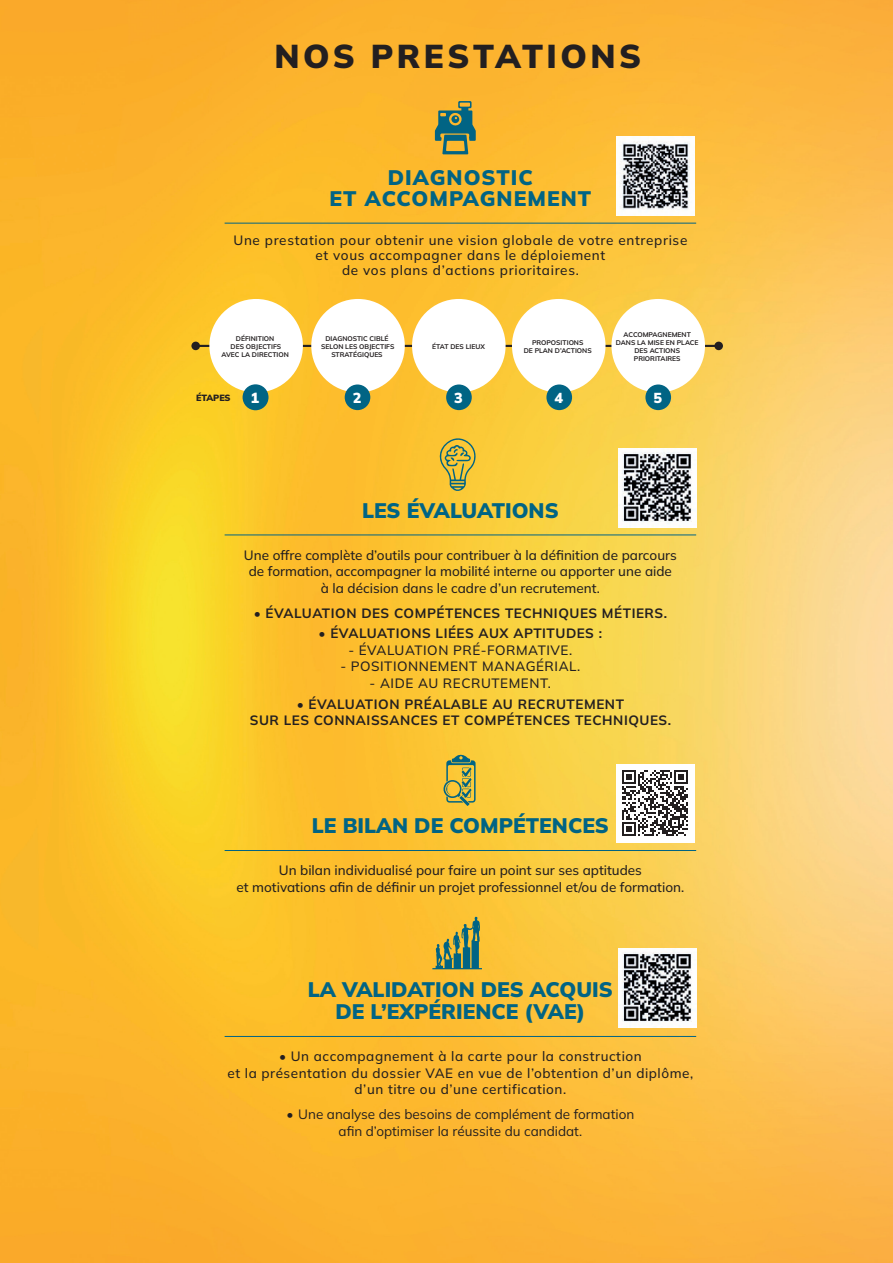
<style>
.page{position:relative;width:893px;height:1263px;background:#fff}
.page>*{position:absolute;margin:0;border:0;box-sizing:border-box;transform-origin:0 0}
.t1{font:900 33px "Mulish";letter-spacing:.105em;color:#231f20}
.t2{font:900 21px "Mulish";color:#016484}
.t3{font:900 21px "Mulish";letter-spacing:.05em;color:#016484}
.t4{font:900 14.7px "Mulish";color:#fff}
.t5{font:900 14.4px "Mulish";color:#fff}
.t6{font:500 13.5px "Mulish";letter-spacing:.035em;color:#231f20}
.t7{font:500 13.5px "Mulish";color:#231f20}
.t8{font:700 13.5px "Mulish";letter-spacing:.04em;color:#231f20}
.t9{font:13.5px "Mulish";color:#231f20}
.t10{font:900 9px "Mulish";letter-spacing:-.01em;color:#231f20}
.t11{font:700 6.75px/8.1px "Mulish";color:#231f20;text-align:center}
.s1{font-weight:500}
</style>
<div class="page">
<img style="left:0;top:0;width:893px;height:1263px">
<hr style="left:225px;top:223px;width:471px;height:1px;background:#016484">
<hr style="left:225px;top:535px;width:471px;height:1px;background:#016484">
<hr style="left:225px;top:850px;width:471px;height:1px;background:#016484">
<hr style="left:225px;top:1036px;width:471px;height:1px;background:#016484">
<hr style="left:196px;top:345px;width:523px;height:2px;background:#231f20">
<div style="left:714px;top:342px;width:9px;height:8px;background:#231f20;border-radius:50%"></div>
<div style="left:191px;top:342px;width:9px;height:8px;background:#231f20;border-radius:50%"></div>
<div style="left:209px;top:299px;width:94px;height:93px;background:#fff;border-radius:50%"></div>
<div style="left:243px;top:384px;width:25px;height:26px;background:#016484;border-radius:50%"></div>
<div style="left:512px;top:299px;width:93px;height:93px;background:#fff;border-radius:50%"></div>
<div style="left:546px;top:384px;width:26px;height:26px;background:#016484;border-radius:50%"></div>
<div style="left:311px;top:299px;width:94px;height:93px;background:#fff;border-radius:50%"></div>
<div style="left:345px;top:384px;width:25px;height:26px;background:#016484;border-radius:50%"></div>
<div style="left:611px;top:299px;width:94px;height:93px;background:#fff;border-radius:50%"></div>
<div style="left:645px;top:384px;width:26px;height:26px;background:#016484;border-radius:50%"></div>
<div style="left:412px;top:299px;width:94px;height:93px;background:#fff;border-radius:50%"></div>
<div style="left:446px;top:384px;width:26px;height:26px;background:#016484;border-radius:50%"></div>
<svg style="left:437px;top:436px;width:40px;height:55px;background:#c8b344"></svg>
<svg style="left:432px;top:917px;width:50px;height:52px;background:#939953"></svg>
<svg style="left:435px;top:101px;width:41px;height:53px;background:#758a5c"></svg>
<svg style="left:443px;top:754px;width:33px;height:52px;background:#aaa74f"></svg>
<img style="left:618px;top:448px;width:79px;height:79px">
<div style="left:616px;top:764px;width:78px;height:78px;background:#fff"></div>
<svg style="left:622px;top:770px;width:66px;height:66px"></svg>
<img style="left:616px;top:137px;width:78px;height:78px">
<img style="left:618px;top:949px;width:79px;height:78px">
<p class="t1" style="left:274px;top:34px;width:368px">NOS PRESTATIONS</p>
<p class="t3" style="left:388px;top:163px;width:147px">DIAGNOSTIC</p>
<p class="t3" style="left:329px;top:184px;width:263px">ET ACCOMPAGNEMENT</p>
<p class="t6" style="left:233px;top:231px;width:455px">Une prestation pour obtenir une vision globale de votre entreprise</p>
<p class="t6" style="left:315px;top:246px;width:291px">et vous accompagner dans le déploiement</p>
<p class="t6" style="left:342px;top:261px;width:238px">de vos plans d’actions prioritaires.</p>
<p class="t11" style="left:236px;top:334px;width:40px">DÉFINITION</p>
<p class="t11" style="left:231px;top:342px;width:52px">DES OBJECTIFS</p>
<p class="t11" style="left:221px;top:351px;width:69px">AVEC LA DIRECTION</p>
<p class="t4" style="left:251px;top:388px;width:10px">1</p>
<p class="t10" style="left:196px;top:391px;width:36px">ÉTAPES</p>
<p class="t11" style="left:325px;top:334px;width:65px">DIAGNOSTIC CIBLÉ</p>
<p class="t11" style="left:321px;top:342px;width:75px">SELON LES OBJECTIFS</p>
<p class="t11" style="left:331px;top:351px;width:53px">STRATÉGIQUES</p>
<p class="t5" style="left:353px;top:388px;width:10px">2</p>
<p class="t11" style="left:432px;top:342px;width:54px">ÉTAT DES LIEUX</p>
<p class="t5" style="left:454px;top:388px;width:10px">3</p>
<p class="t11" style="left:532px;top:338px;width:53px">PROPOSITIONS</p>
<p class="t11" style="left:524px;top:347px;width:69px">DE PLAN D’ACTIONS</p>
<p class="t5" style="left:554px;top:388px;width:10px">4</p>
<p class="t11" style="left:624px;top:330px;width:69px">ACCOMPAGNEMENT</p>
<p class="t11" style="left:616px;top:338px;width:84px">DANS LA MISE EN PLACE<br>DES ACTIONS</p>
<p class="t11" style="left:634px;top:355px;width:48px">PRIORITAIRES</p>
<p class="t5" style="left:653px;top:388px;width:10px">5</p>
<p class="t2" style="left:362px;top:496px;width:198px">LES ÉVALUATIONS</p>
<p class="t7" style="left:244px;top:546px;width:434px">Une offre complète d’outils pour contribuer à la définition de parcours</p>
<p class="t7" style="left:249px;top:562px;width:425px">de formation, accompagner la mobilité interne ou apporter une aide</p>
<p class="t7" style="left:321px;top:579px;width:281px">à la décision dans le cadre d’un recrutement.</p>
<p class="t8" style="left:254px;top:604px;width:415px"><span class="s1">•</span> ÉVALUATION DES COMPÉTENCES TECHNIQUES MÉTIERS.</p>
<p class="t8" style="left:319px;top:624px;width:285px"><span class="s1">•</span> ÉVALUATIONS LIÉES AUX APTITUDES :</p>
<p class="t6" style="left:348px;top:641px;width:226px">- ÉVALUATION PRÉ-FORMATIVE.</p>
<p class="t6" style="left:340px;top:657px;width:242px">- POSITIONNEMENT MANAGÉRIAL.</p>
<p class="t6" style="left:370px;top:674px;width:183px">- AIDE AU RECRUTEMENT.</p>
<p class="t8" style="left:297px;top:695px;width:329px"><span class="s1">•</span> ÉVALUATION PRÉALABLE AU RECRUTEMENT</p>
<p class="t8" style="left:250px;top:711px;width:423px">SUR LES CONNAISSANCES ET COMPÉTENCES TECHNIQUES.</p>
<p class="t2" style="left:312px;top:811px;width:299px">LE BILAN DE COMPÉTENCES</p>
<p class="t7" style="left:279px;top:861px;width:365px">Un bilan individualisé pour faire un point sur ses aptitudes</p>
<p class="t7" style="left:237px;top:878px;width:449px">et motivations afin de définir un projet professionnel et/ou de formation.</p>
<p class="t2" style="left:308px;top:975px;width:306px">LA VALIDATION DES ACQUIS</p>
<p class="t2" style="left:335px;top:997px;width:251px">DE L’EXPÉRIENCE (VAE)</p>
<p class="t6" style="left:279px;top:1047px;width:364px">• Un accompagnement à la carte pour la construction</p>
<p class="t6" style="left:228px;top:1063px;width:467px">et la présentation du dossier VAE en vue de l’obtention d’un diplôme,</p>
<p class="t6" style="left:355px;top:1080px;width:213px">d’un titre ou d’une certification.</p>
<p class="t9" style="left:286px;top:1105px;width:349px"><span class="s1">•</span> Une analyse des besoins de complément de formation</p>
<p class="t9" style="left:339px;top:1121px;width:245px">afin d’optimiser la réussite du candidat.</p>
</div>
